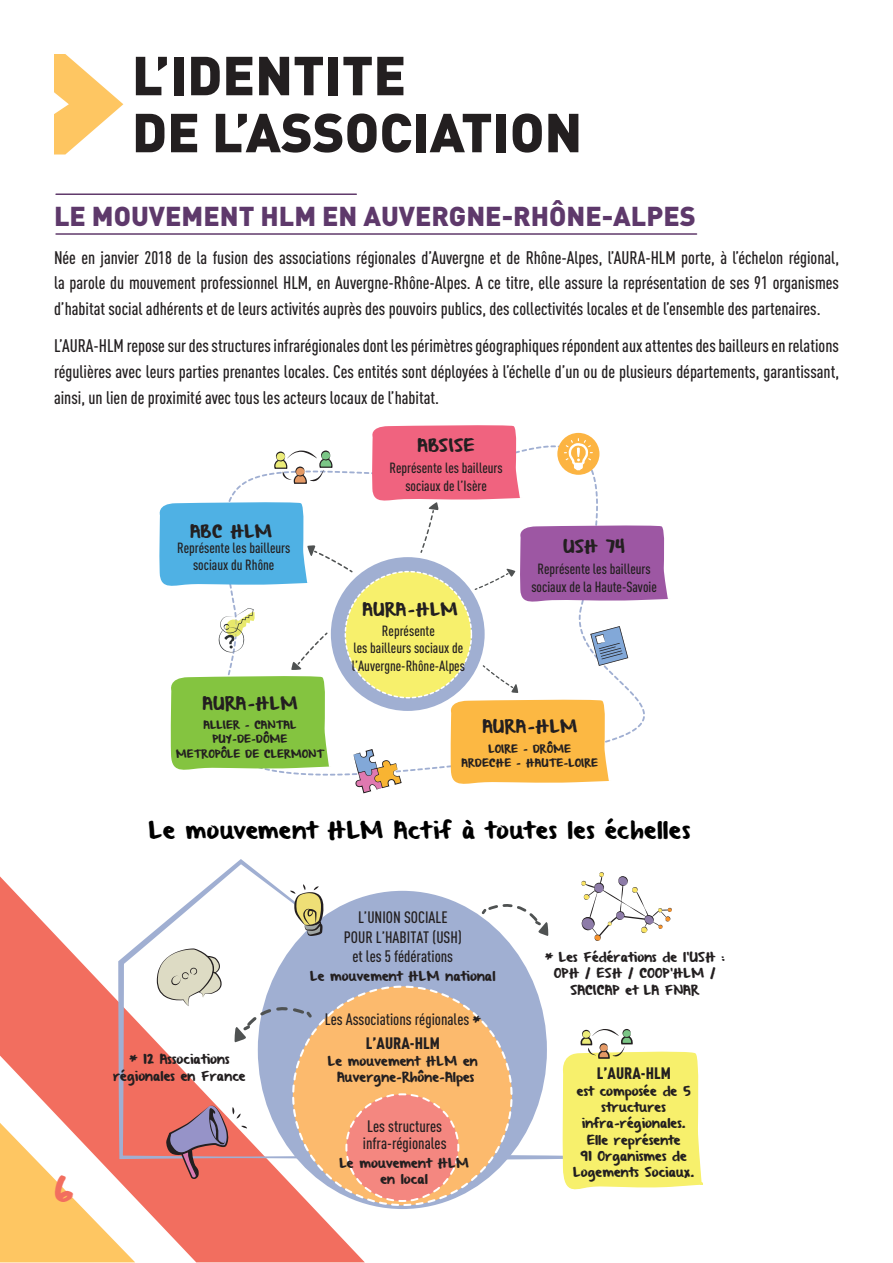
<style>
.page{position:relative;width:893px;height:1263px;background:#fff}
.page>*{position:absolute;margin:0;border:0;box-sizing:border-box;transform-origin:0 0}
.t1{font:900 54px "DIN Pro";color:#231f20}
.t2{font:28.5px "From Where You Are";color:#f26e5f}
.t3{font:900 27px "DIN Pro";color:#5e396b}
.t4{font:19.5px "From Where You Are";letter-spacing:.035em;color:#000}
.Paragraphe_noir{font:500 condensed 18px/25.5px "DIN Pro";color:#231f20;text-align:justify}
.t5{font:500 condensed 16.35px/19.6px "DIN Pro";color:#231f20;text-align:center}
.t6{font:900 condensed 16.35px "DIN Pro";color:#231f20}
.t7{font:500 condensed 14.55px/17.5px "DIN Pro";color:#231f20;text-align:center}
.t8{font:14.55px "From Where You Are";color:#231f20}
.t9{font:10.95px/16.4px "From Where You Are";color:#231f20;text-align:center}
.t10{font:9.15px/14.2px "From Where You Are";color:#231f20;text-align:center}
.s1{font-family:"From Where You Are";font-weight:400;font-stretch:normal;font-size:10.95px}
.s2{font-weight:900}
</style>
<div class="page">
<svg style="left:0;top:876px;width:365px;height:386px;fill:#f26e5f"></svg>
<svg style="left:54px;top:54px;width:69px;height:100px"></svg>
<hr style="left:56px;top:193px;width:300px;height:2px;background:#603a6b">
<hr style="left:56px;top:233px;width:641px;height:2px;background:#603a6b">
<svg style="left:118px;top:859px;width:442px;height:301px"></svg>
<div style="left:258px;top:891px;width:289px;height:318px;background:#a0afd2;border-radius:50%"></div>
<svg style="left:480px;top:901px;width:68px;height:37px"></svg>
<svg style="left:290px;top:884px;width:34px;height:52px"></svg>
<svg style="left:581px;top:872px;width:91px;height:69px"></svg>
<svg style="left:560px;top:1029px;width:143px;height:161px"></svg>
<svg style="left:155px;top:948px;width:359px;height:259px"></svg>
<svg style="left:159px;top:425px;width:510px;height:368px"></svg>
<p class="t1" style="left:132px;top:29px;width:276px">L’IDENTITE</p>
<p class="t1" style="left:132px;top:86px;width:452px">DE L’ASSOCIATION</p>
<p class="t3" style="left:54px;top:193px;width:643px">LE MOUVEMENT HLM EN AUVERGNE-RHÔNE-ALPES</p>
<p class="Paragraphe_noir" style="left:54px;top:243px;width:787px">Née en janvier 2018 de la fusion des associations régionales d’Auvergne et de Rhône-Alpes, l’AURA-HLM porte, à l’échelon régional, la parole du mouvement professionnel HLM, en Auvergne-Rhône-Alpes. A ce titre, elle assure la représentation de ses 91 organismes d’habitat social adhérents et de leurs activités auprès des pouvoirs publics, des collectivités locales et de l’ensemble des partenaires.</p>
<p class="Paragraphe_noir" style="left:54px;top:332px;width:787px">L’AURA-HLM repose sur des structures infrarégionales dont les périmètres géographiques répondent aux attentes des bailleurs en relations régulières avec leurs parties prenantes locales. Ces entités sont déployées à l’échelle d’un ou de plusieurs départements, garantissant, ainsi, un lien de proximité avec tous les acteurs locaux de l’habitat.</p>
<p class="t8" style="left:190px;top:524px;width:84px">ABC HLM</p>
<p class="t7" style="left:177px;top:538px;width:115px">Représente les bailleurs sociaux du Rhône</p>
<p class="t8" style="left:418px;top:439px;width:58px">ABSISE</p>
<p class="t7" style="left:389px;top:458px;width:115px">Représente les bailleurs sociaux de l’Isère</p>
<p class="t8" style="left:363px;top:603px;width:97px">AURA-HLM</p>
<p class="t7" style="left:352px;top:621px;width:115px">Représente<br>les bailleurs sociaux de l’Auvergne-Rhône-Alpes</p>
<p class="t8" style="left:563px;top:540px;width:63px">USH 74</p>
<p class="t7" style="left:531px;top:559px;width:127px">Représente les bailleurs sociaux de la Haute-Savoie</p>
<p class="t8" style="left:203px;top:696px;width:97px">AURA-HLM</p>
<p class="t10" style="left:176px;top:719px;width:150px">ALLIER - CANTAL<br>PUY-DE-DÔME<br>METROPÔLE DE CLERMONT</p>
<p class="t8" style="left:482px;top:720px;width:97px">AURA-HLM</p>
<p class="t10" style="left:462px;top:743px;width:138px;line-height:13.6px">LOIRE - DRÔME<br>ARDECHE - HAUTE-LOIRE</p>
<h2 class="t2" style="left:54px;top:1176px;width:21px">6</h2>
<p class="t4" style="left:149px;top:821px;width:543px">Le mouvement HLM Actif à toutes les échelles</p>
<p class="t9" style="left:113px;top:1052px;width:134px">* 12 Associations régionales en France</p>
<p class="t5" style="left:344px;top:906px;width:120px">L’UNION SOCIALE<br>POUR L’HABITAT (USH) et les 5 fédérations</p>
<p class="t9" style="left:310px;top:969px;width:187px">Le mouvement HLM national</p>
<p class="t5" style="left:325px;top:1007px;width:157px;line-height:23.1px">Les Associations régionales <span class="s1">*<br></span><span class="s2">L’AURA-HLM</span></p>
<p class="t9" style="left:328px;top:1054px;width:152px">Le mouvement HLM en<br>Auvergne-Rhône-Alpes</p>
<p class="t5" style="left:363px;top:1117px;width:85px;line-height:16.4px;text-align:left">Les structures infra-régionales</p>
<p class="t9" style="left:339px;top:1156px;width:131px">Le mouvement HLM en local</p>
<p class="t9" style="left:545px;top:950px;width:182px">* Les Fédérations de l’USH :<br>OPH / ESH / COOP’HLM /<br>SACICAP et LA FNAR</p>
<p class="t6" style="left:597px;top:1061px;width:76px">L’AURA-HLM</p>
<p class="t9" style="left:573px;top:1083px;width:123px">est composée de 5 structures infra-régionales.<br>Elle représente<br>91 Organismes de<br>Logements Sociaux.</p>
</div>
